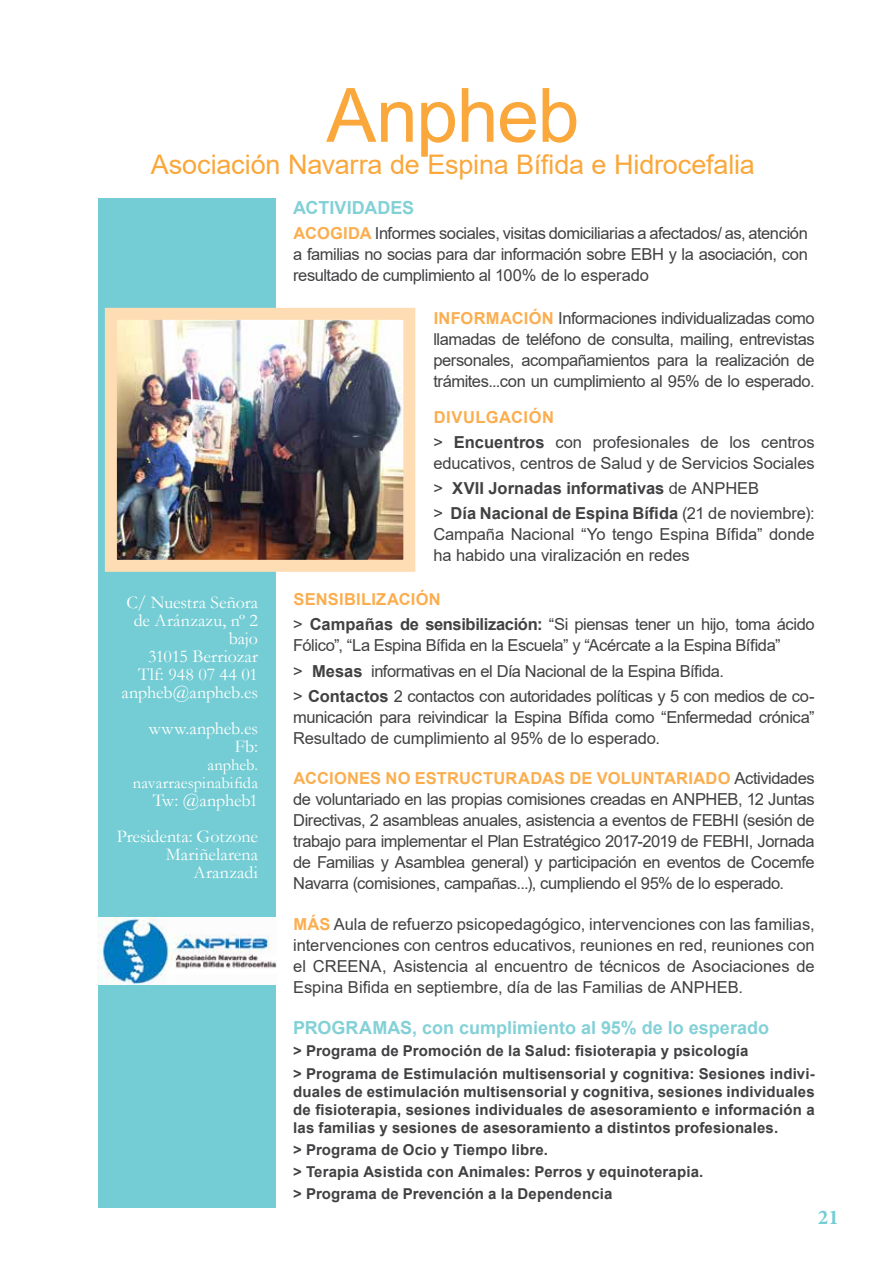
<style>
.page{position:relative;width:893px;height:1263px;background:#fff}
.page>*{position:absolute;margin:0;border:0;box-sizing:border-box;transform-origin:0 0}
.t1{font:75px "Arial";letter-spacing:-.015em;color:#faa73b}
.t2{font:27px "Arial";letter-spacing:-.01em;color:#faa73b}
.t3{font:700 21px "Minion Pro";color:#74cdd4}
.t4{font:18px/18px "Garamond";color:#fff;text-align:right}
.t5{font:700 18px "Arial";color:#83d1d7}
.t6{font:16.5px/21px "Arial";letter-spacing:-.025em;color:#414042;text-align:justify}
.t7{font:16.5px/25.2px "Arial";letter-spacing:-.005em;color:#414042}
.t8{font:16.5px/18px "Garamond";color:#fff;text-align:right}
.t9{font:700 16.5px "Arial";color:#fbae4f}
.t10{font:700 15px/22.2px "Arial";letter-spacing:.01em;color:#414042}
.s1{font-weight:700;color:#fbae4f}
.s2{font-weight:700}
</style>
<div class="page">
<div style="left:98px;top:198px;width:177px;height:1010px;background:#74cdd4"></div>
<img style="left:98px;top:917px;width:179px;height:68px">
<img style="left:118px;top:321px;width:284px;height:238px">
<div style="left:105px;top:308px;width:310px;height:264px;border:12px solid #ffddb4"></div>
<h1 class="t1" style="left:326px;top:64px;width:255px">Anpheb</h1>
<h2 class="t2" style="left:151px;top:146px;width:605px">Asociación Navarra de Espina Bífida e Hidrocefalia</h2>
<p class="t4" style="left:122px;top:593px;width:138px">C/ Nuestra Señora de Aránzazu, nº 2 bajo<br>31015 Berriozar<br>Tlf: 948 07 44 01 anpheb@anpheb.es</p>
<p class="t4" style="left:149px;top:719px;width:111px">www.anpheb.es<br>Fb:</p>
<p class="t8" style="left:133px;top:756px;width:127px">anpheb. navarraespinabifida</p>
<p class="t4" style="left:117px;top:782px;width:143px;line-height:36px">Tw: @anpheb1<br>Presidenta: Gotzone</p>
<p class="t4" style="left:166px;top:845px;width:94px">Mariñelarena<br>Aranzadi</p>
<p class="t5" style="left:293px;top:195px;width:123px">ACTIVIDADES</p>
<p class="t9" style="left:293px;top:222px;width:13px">acogida</p>
<p class="t6" style="left:293px;top:223px;width:516px;text-indent:82px">Informes sociales, visitas domiciliarias a afectados/ as, atención a familias no socias para dar información sobre EBH y la asociación, con resultado de cumplimiento al 100% de lo esperado</p>
<p class="t6" style="left:433px;top:307px;width:383px"><span class="s1">INFORMACIÓN</span> Informaciones individualizadas como llamadas de teléfono de consulta, mailing, entrevistas personales, acompañamientos para la realización de trámites...con un cumplimiento al 95% de lo esperado.</p>
<p class="t7" style="left:433px;top:404px;width:383px"><span class="s1">DIVULGACIÓN<br></span>&gt; <span class="s2">Encuentros</span> con profesionales de los centros</p>
<p class="t7" style="left:433px;top:450px;width:383px">educativos, centros de Salud y de Servicios Sociales &gt; <span class="s2">XVII Jornadas informativas</span> de ANPHEB<br>&gt; <span class="s2">Día Nacional de Espina Bífida</span> (21 de noviembre):</p>
<p class="t7" style="left:433px;top:524px;width:383px;line-height:21px">Campaña Nacional “Yo tengo Espina Bífida” donde ha habido una viralización en redes</p>
<p class="t6" style="left:293px;top:587px;width:523px;line-height:25.2px"><span class="s1">SENSIBILIZACIÓN<br></span>&gt; <span class="s2">Campañas de sensibilización:</span> “Si piensas tener un hijo, toma ácido</p>
<p class="t6" style="left:293px;top:633px;width:523px;line-height:25.2px;text-align:left">Fólico”, “La Espina Bífida en la Escuela” y “Acércate a la Espina Bífida”<br>&gt; <span class="s2">Mesas</span> informativas en el Día Nacional de la Espina Bífida.<br>&gt; <span class="s2">Contactos</span> 2 contactos con autoridades políticas y 5 con medios de co-</p>
<p class="t6" style="left:293px;top:707px;width:523px">municación para reivindicar la Espina Bífida como “Enfermedad crónica”<br>Resultado de cumplimiento al 95% de lo esperado.</p>
<p class="t6" style="left:293px;top:768px;width:523px"><span class="s1">ACCIONES NO ESTRUCTURADAS DE VOLUNTARIADO</span> Actividades de voluntariado en las propias comisiones creadas en ANPHEB, 12 Juntas Directivas, 2 asambleas anuales, asistencia a eventos de FEBHI (sesión de trabajo para implementar el Plan Estratégico 2017-2019 de FEBHI, Jornada de Familias y Asamblea general) y participación en eventos de Cocemfe Navarra (comisiones, campañas...), cumpliendo el 95% de lo esperado.</p>
<p class="t6" style="left:293px;top:913px;width:523px"><span class="s1">MÁS</span> Aula de refuerzo psicopedagógico, intervenciones con las familias, intervenciones con centros educativos, reuniones en red, reuniones con el CREENA, Asistencia al encuentro de técnicos de Asociaciones de Espina Bifida en septiembre, día de las Familias de ANPHEB.</p>
<p class="t5" style="left:293px;top:1015px;width:477px">PROGRAMAS, con cumplimiento al 95% de lo esperado</p>
<p class="t10" style="left:293px;top:1040px;width:523px">&gt; Programa de Promoción de la Salud: fisioterapia y psicología<br>&gt; Programa de Estimulación multisensorial y cognitiva: Sesiones indivi-</p>
<p class="t10" style="left:293px;top:1082px;width:523px;line-height:18px;text-align:justify">duales de estimulación multisensorial y cognitiva, sesiones individuales de fisioterapia, sesiones individuales de asesoramiento e información a las familias y sesiones de asesoramiento a distintos profesionales.</p>
<p class="t10" style="left:293px;top:1138px;width:412px">&gt; Programa de Ocio y Tiempo libre.<br>&gt; Terapia Asistida con Animales: Perros y equinoterapia. &gt; Programa de Prevención a la Dependencia</p>
<p class="t3" style="left:818px;top:1203px;width:22px">21</p>
</div>
